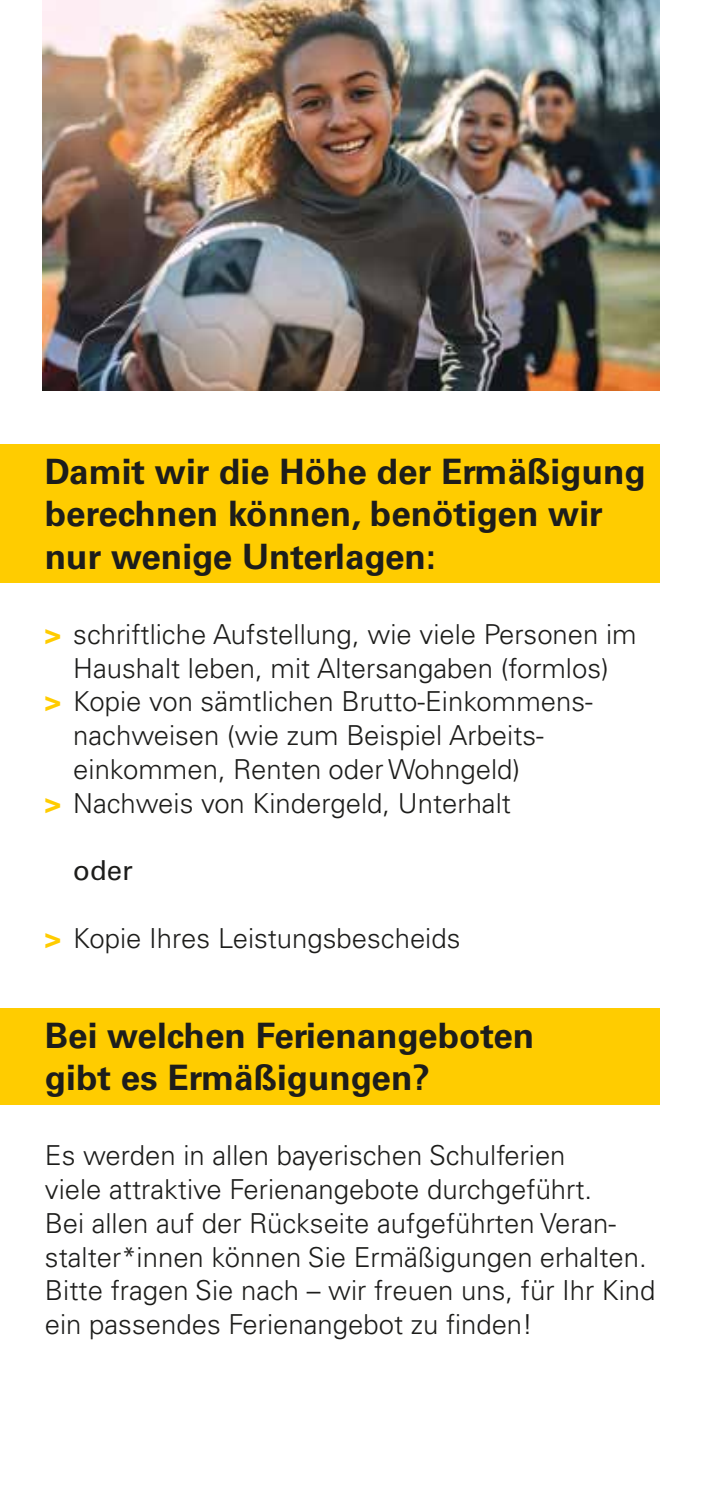
<style>
.page{position:relative;width:702px;height:1489px;background:#fff}
.page>*{position:absolute;margin:0;border:0;box-sizing:border-box;transform-origin:0 0}
.t1{font:700 35px/42.5px "Univers LT Pro 65";color:#1d1d1b}
.t2{font:300 27.5px/33.8px "Univers LT Pro 45";color:#1d1d1b}
.t3{font:27.5px "Univers LT Pro 55 Roman";color:#1d1d1b}
.s1{font-family:"Univers LT Pro 65";font-weight:700;color:#fc0}
</style>
<div class="page">
<div style="left:0;top:1008px;width:659px;height:96px;background:#fc0"></div>
<div style="left:0;top:444px;width:659px;height:139px;background:#fc0"></div>
<img style="left:43px;top:0;width:616px;height:390px">
<p class="t1" style="left:45px;top:448px;width:602px">Damit wir die Höhe der Ermäßigung berechnen können, benötigen wir nur wenige Unterlagen:</p>
<p class="t2" style="left:45px;top:616px;width:593px;text-align:center"><span class="s1">&gt;</span> schriftliche Aufstellung, wie viele Personen im<br>Haushalt leben, mit Altersangaben (formlos)</p>
<p class="t2" style="left:73px;top:684px;width:520px;text-indent:-28px"><span class="s1">&gt;</span> Kopie von sämtlichen Brutto-Einkommens&shy;nachweisen (wie zum Beispiel Arbeits&shy;einkommen, Renten oder Wohngeld)</p>
<p class="t2" style="left:45px;top:785px;width:467px"><span class="s1">&gt;</span> Nachweis von Kindergeld, Unterhalt</p>
<p class="t3" style="left:73px;top:851px;width:61px">oder</p>
<p class="t2" style="left:45px;top:920px;width:417px"><span class="s1">&gt;</span> Kopie Ihres Leistungsbescheids</p>
<p class="t1" style="left:45px;top:1012px;width:491px">Bei welchen Ferienangeboten gibt es Ermäßigungen?</p>
<p class="t2" style="left:45px;top:1137px;width:603px">Es werden in allen bayerischen Schulferien<br>viele attraktive Ferienangebote durchgeführt.<br>Bei allen auf der Rückseite aufgeführten Veran&shy;stalter*innen können Sie Ermäßigungen erhalten.</p>
<p class="t2" style="left:45px;top:1272px;width:612px">Bitte fragen Sie nach – wir freuen uns, für Ihr Kind ein passendes Ferienangebot zu finden!</p>
</div>
